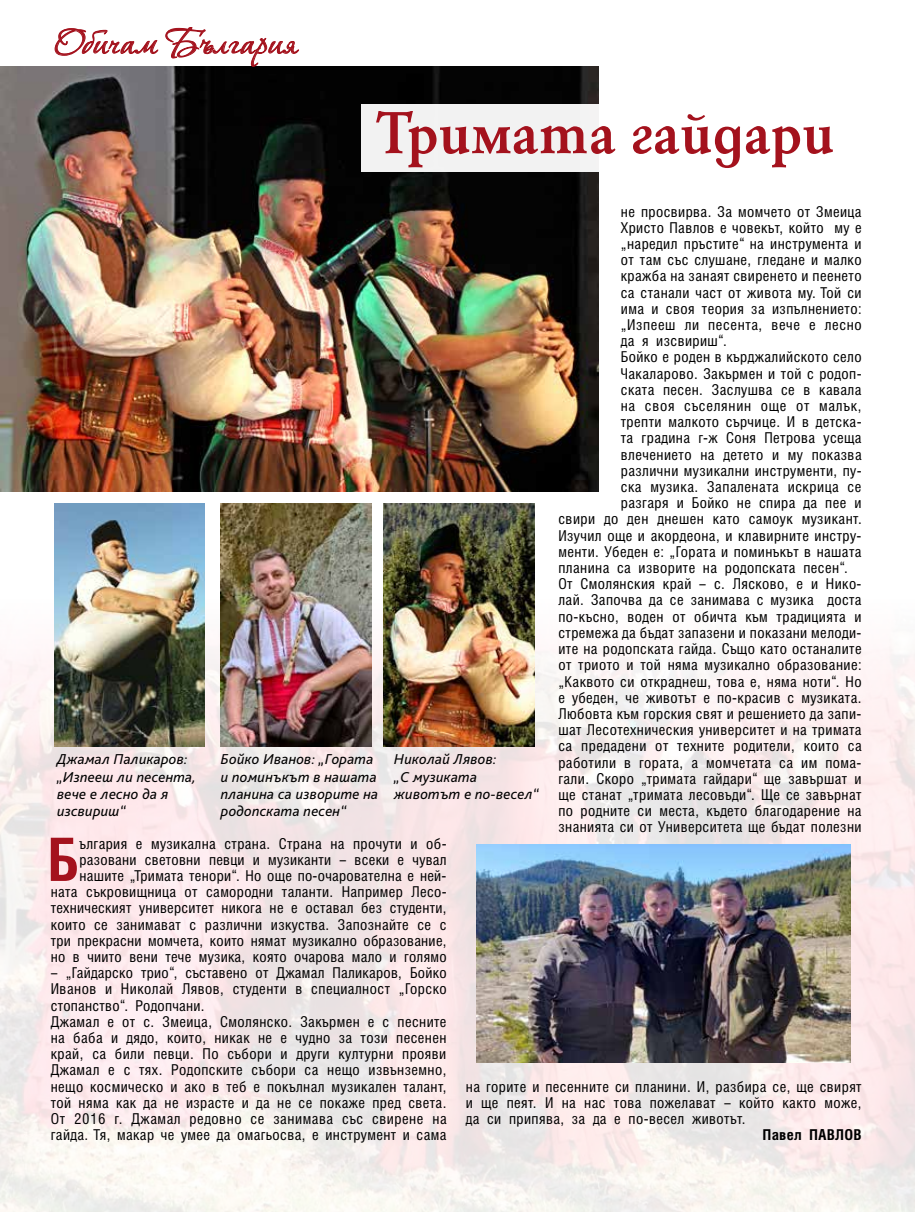
<style>
.page{position:relative;width:915px;height:1212px;background:#fff}
.page>*{position:absolute;margin:0;border:0;box-sizing:border-box;transform-origin:0 0}
.t1{font:700 64.5px "HS Garamond Bg";color:#a4121d}
.t2{font:700 60px "Hebar Condensed CYR";color:#a4121d}
.t3{font:40.5px "Vera Crouz";letter-spacing:.02em;color:#a4121d;scale:1.05 1}
.t4{font:15px/16.2px "Hebar Condensed CYR";letter-spacing:.025em;color:#000;text-align:right}
.t5{font:italic 15px/17.2px "Bliss Pro";letter-spacing:.01em;color:#000}
.t6{font:15px "Hebar Condensed CYR";letter-spacing:.05em;color:#000}
.t7{font:700 15px "Hebar Condensed CYR";letter-spacing:.015em;color:#000}
</style>
<div class="page">
<img style="left:0;top:594px;width:914px;height:618px">
<img style="left:0;top:67px;width:598px;height:424px">
<svg style="left:55px;top:28px;width:103px;height:28px"></svg>
<svg style="left:165px;top:27px;width:133px;height:40px"></svg>
<div style="left:361px;top:105px;width:267px;height:67px;background:linear-gradient(to right,#f0f0f0,#f7f7f7)"></div>
<img style="left:221px;top:503px;width:150px;height:243px">
<img style="left:54px;top:503px;width:151px;height:243px">
<img style="left:383px;top:503px;width:151px;height:243px">
<img style="left:476px;top:845px;width:373px;height:218px">
<h3 class="t3" style="left:54px;top:22px;width:232px">Обичам България</h3>
<h1 class="t1" style="left:375px;top:96px;width:461px">Тримата гайдари</h1>
<p class="t4" style="left:620px;top:204px;width:242px">не просвирва. За момчето от Змеица</p>
<p class="t4" style="left:620px;top:220px;width:242px">Христо Павлов е човекът, който му е</p>
<p class="t4" style="left:620px;top:236px;width:242px">„наредил пръстите“ на инструмента и</p>
<p class="t4" style="left:620px;top:252px;width:242px">от там със слушане, гледане и малко</p>
<p class="t4" style="left:620px;top:268px;width:242px">кражба на занаят свиренето и пеенето</p>
<p class="t4" style="left:620px;top:285px;width:242px">са станали част от живота му. Той си</p>
<p class="t4" style="left:620px;top:301px;width:242px">има и своя теория за изпълнението:</p>
<p class="t4" style="left:620px;top:317px;width:242px">„Изпееш ли песента, вече е лесно</p>
<p class="t4" style="left:620px;top:333px;width:107px">да я изсвириш“.</p>
<p class="t4" style="left:620px;top:349px;width:242px">Бойко е роден в кърджалийското село</p>
<p class="t4" style="left:620px;top:366px;width:242px">Чакаларово. Закърмен и той с родоп-</p>
<p class="t4" style="left:620px;top:382px;width:242px">ската песен. Заслушва се в кавала</p>
<p class="t6" style="left:620px;top:397px;width:242px">на своя съселянин още от малък,</p>
<p class="t4" style="left:620px;top:414px;width:242px">трепти малкото сърчице. И в детска-</p>
<p class="t4" style="left:620px;top:430px;width:242px">та градина г-ж Соня Петрова усеща</p>
<p class="t4" style="left:620px;top:447px;width:242px">влечението на детето и му показва</p>
<p class="t4" style="left:620px;top:463px;width:242px">различни музикални инструменти, пу-</p>
<p class="t4" style="left:620px;top:479px;width:242px">ска музика. Запалената искрица се</p>
<p class="t4" style="left:620px;top:495px;width:242px">разгаря и Бойко не спира да пее и</p>
<p class="t4" style="left:558px;top:511px;width:305px">свири до ден днешен като самоук музикант.</p>
<p class="t4" style="left:558px;top:528px;width:304px">Изучил още и акордеона, и клавирните инстру-</p>
<p class="t4" style="left:558px;top:544px;width:304px">менти. Убеден е: „Гората и поминъкът в нашата</p>
<p class="t4" style="left:558px;top:560px;width:291px">планина са изворите на родопската песен“.</p>
<p class="t4" style="left:558px;top:576px;width:304px">От Смолянския край – с. Лясково, е и Нико-</p>
<p class="t4" style="left:558px;top:592px;width:304px">лай. Започва да се занимава с музика доста</p>
<p class="t4" style="left:558px;top:609px;width:305px">по-късно, воден от обичта към традицията и</p>
<p class="t4" style="left:558px;top:625px;width:304px">стремежа да бъдат запазени и показани мелоди-</p>
<p class="t4" style="left:558px;top:641px;width:304px">ите на родопската гайда. Също като останалите</p>
<p class="t4" style="left:558px;top:657px;width:304px">от триото и той няма музикално образование:</p>
<p class="t4" style="left:558px;top:673px;width:304px">„Каквото си откраднеш, това е, няма ноти“. Но</p>
<p class="t4" style="left:558px;top:690px;width:304px">е убеден, че животът е по-красив с музиката.</p>
<p class="t4" style="left:558px;top:706px;width:304px">Любовта към горския свят и решението да запи-</p>
<p class="t4" style="left:558px;top:722px;width:304px">шат Лесотехническия университет и на тримата</p>
<p class="t4" style="left:558px;top:738px;width:305px">са предадени от техните родители, които са</p>
<p class="t4" style="left:558px;top:754px;width:304px">работили в гората, а момчетата са им пома-</p>
<p class="t4" style="left:558px;top:771px;width:304px">гали. Скоро „тримата гайдари“ ще завършат и</p>
<p class="t4" style="left:558px;top:787px;width:304px">ще станат „тримата лесовъди“. Ще се завърнат</p>
<p class="t4" style="left:558px;top:803px;width:304px">по родните си места, където благодарение на</p>
<p class="t4" style="left:558px;top:819px;width:304px">знанията си от Университета ще бъдат полезни</p>
<p class="t5" style="left:221px;top:750px;width:159px">Бойко Иванов: „Гората и поминъкът в нашата планина са изворите на родопската песен“</p>
<p class="t5" style="left:57px;top:750px;width:140px">Джамал Паликаров: „Изпееш ли песента, вече е лесно да я изсвириш“</p>
<p class="t5" style="left:394px;top:750px;width:146px">Николай Лявов:<br>„С музиката животът е по-весел“</p>
<p class="t4" style="left:51px;top:835px;width:397px">ългария е музикална страна. Страна на прочути и об&shy;разовани световни певци и музиканти – всеки е чувал нашите „Тримата тенори“. Но още по-очарователна е ней&shy;ната съкровищница от самородни таланти. Например Лесо&shy;техническият университет никога не е оставал без студенти, които се занимават с различни изкуства. Запознайте се с три прекрасни момчета, които нямат музикално образование, но в чиито вени тече музика, която очарова мало и голямо</p>
<p class="t4" style="left:51px;top:965px;width:397px;text-align:left">– „Гайдарско трио“, съставено от Джамал Паликаров, Бойко Иванов и Николай Лявов, студенти в специалност „Горско стопанство“. Родопчани.<br>Джамал е от с. Змеица, Смолянско. Закърмен е с песните на баба и дядо, които, никак не е чудно за този песенен край, са били певци. По събори и други културни прояви Джамал е с тях. Родопските събори са нещо извънземно, нещо космическо и ако в теб е покълнал музикален талант, той няма как да не израсте и да не се покаже пред света.<br>От 2016 г. Джамал редовно се занимава със свирене на гайда. Тя, макар че умее да омагьосва, е инструмент и сама</p>
<h2 class="t2" style="left:47px;top:824px;width:33px">Б</h2>
<p class="t4" style="left:465px;top:1078px;width:397px;text-align:justify">на горите и песенните си планини. И, разбира се, ще свирят и ще пеят. И на нас това пожелават – който както може, да си припява, за да е по-весел животът.</p>
<p class="t7" style="left:762px;top:1126px;width:101px">Павел ПАВЛОВ</p>
</div>
